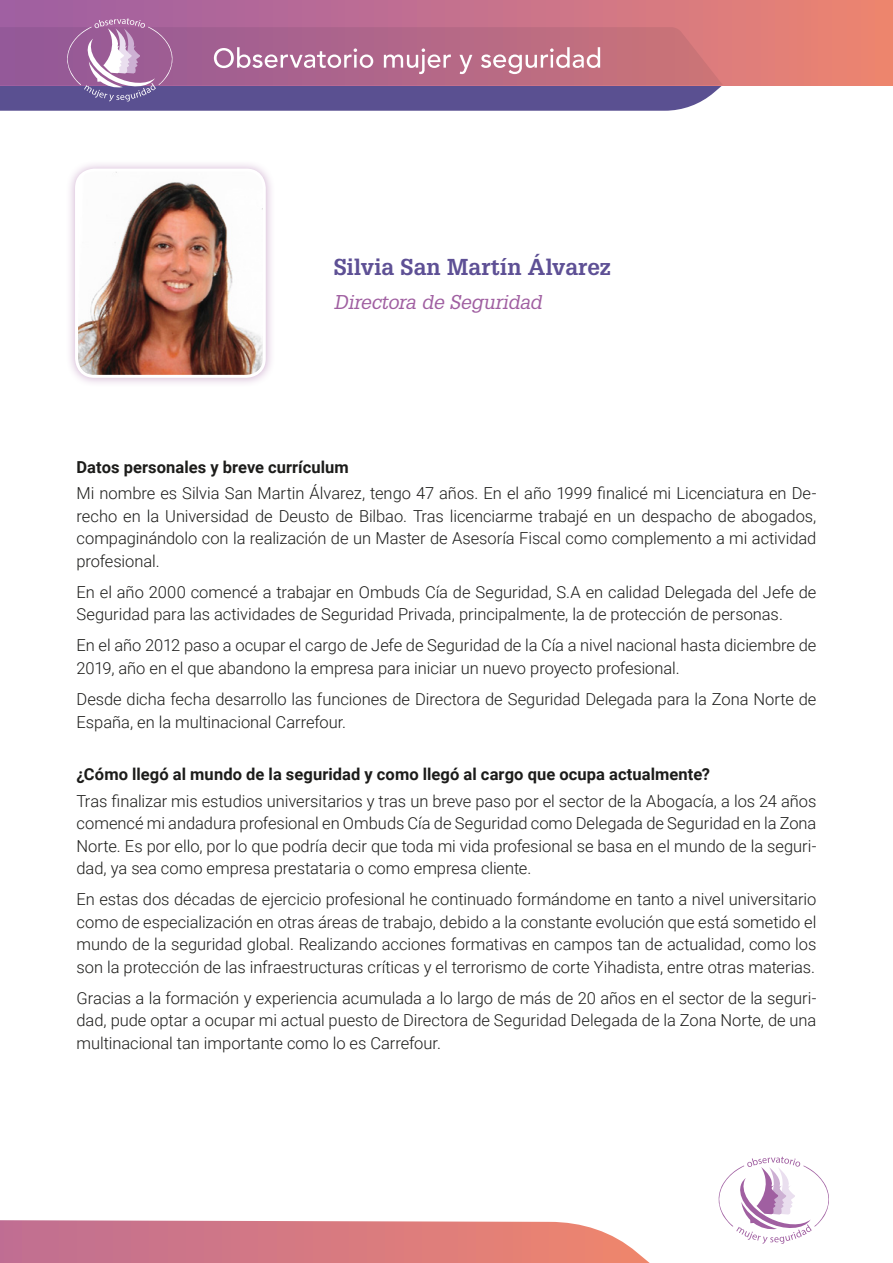
<style>
.page{position:relative;width:893px;height:1263px;background:#fff}
.page>*{position:absolute;margin:0;border:0;box-sizing:border-box;transform-origin:0 0}
.NOMBRE{font:700 22.5px "Glypha LT Std";letter-spacing:-.005em;color:#5e5095}
.CARGO{font:italic 19.5px "Glypha LT Std";letter-spacing:-.01em;color:#a05fa1}
.RESPUESTA{font:300 16.5px/22.5px "Roboto";letter-spacing:-.005em;color:#1c1c1a;text-align:justify}
.PREGUNTA{font:700 16.5px "Roboto";letter-spacing:.005em;color:#1c1c1a}
</style>
<div class="page">
<div style="left:0;top:0;width:893px;height:85px;background:linear-gradient(to right,#9c5da6,#ed8472)"></div>
<svg style="left:718px;top:1157px;width:111px;height:87px"></svg>
<svg style="left:0;top:18px;width:723px;height:93px;background:#a06b94"></svg>
<svg style="left:0;top:1220px;width:650px;height:43px;background:#d8838a"></svg>
<div style="left:65px;top:159px;width:210px;height:228px;background:#a05fa1;opacity:.5"></div>
<img style="left:77px;top:170px;width:187px;height:206px">
<div style="left:75px;top:169px;width:191px;height:209px;border:3px solid #fff;border-radius:18px"></div>
<p class="NOMBRE" style="left:334px;top:253px;width:279px">Silvia San Martín Álvarez</p>
<p class="CARGO" style="left:334px;top:290px;width:209px">Directora de Seguridad</p>
<p class="PREGUNTA" style="left:77px;top:455px;width:274px">Datos personales y breve currículum</p>
<p class="RESPUESTA" style="left:77px;top:482px;width:741px">Mi nombre es Silvia San Martin Álvarez, tengo 47 años. En el año 1999 finalicé mi Licenciatura en De&shy;recho en la Universidad de Deusto de Bilbao. Tras licenciarme trabajé en un despacho de abogados, compaginándolo con la realización de un Master de Asesoría Fiscal como complemento a mi actividad profesional.</p>
<p class="RESPUESTA" style="left:77px;top:580px;width:741px">En el año 2000 comencé a trabajar en Ombuds Cía de Seguridad, S.A en calidad Delegada del Jefe de<br>Seguridad para las actividades de Seguridad Privada, principalmente, la de protección de personas.</p>
<p class="RESPUESTA" style="left:77px;top:634px;width:741px">En el año 2012 paso a ocupar el cargo de Jefe de Seguridad de la Cía a nivel nacional hasta diciembre de<br>2019, año en el que abandono la empresa para iniciar un nuevo proyecto profesional.</p>
<p class="RESPUESTA" style="left:77px;top:687px;width:741px">Desde dicha fecha desarrollo las funciones de Directora de Seguridad Delegada para la Zona Norte de<br>España, en la multinacional Carrefour.</p>
<p class="PREGUNTA" style="left:77px;top:762px;width:635px">¿Cómo llegó al mundo de la seguridad y como llegó al cargo que ocupa actualmente?</p>
<p class="RESPUESTA" style="left:77px;top:789px;width:741px">Tras finalizar mis estudios universitarios y tras un breve paso por el sector de la Abogacía, a los 24 años comencé mi andadura profesional en Ombuds Cía de Seguridad como Delegada de Seguridad en la Zona Norte. Es por ello, por lo que podría decir que toda mi vida profesional se basa en el mundo de la seguri&shy;dad, ya sea como empresa prestataria o como empresa cliente.</p>
<p class="RESPUESTA" style="left:77px;top:887px;width:741px">En estas dos décadas de ejercicio profesional he continuado formándome en tanto a nivel universitario como de especialización en otras áreas de trabajo, debido a la constante evolución que está sometido el mundo de la seguridad global. Realizando acciones formativas en campos tan de actualidad, como los son la protección de las infraestructuras críticas y el terrorismo de corte Yihadista, entre otras materias.</p>
<p class="RESPUESTA" style="left:77px;top:986px;width:741px">Gracias a la formación y experiencia acumulada a lo largo de más de 20 años en el sector de la seguri&shy;dad, pude optar a ocupar mi actual puesto de Directora de Seguridad Delegada de la Zona Norte, de una multinacional tan importante como lo es Carrefour.</p>
</div>
